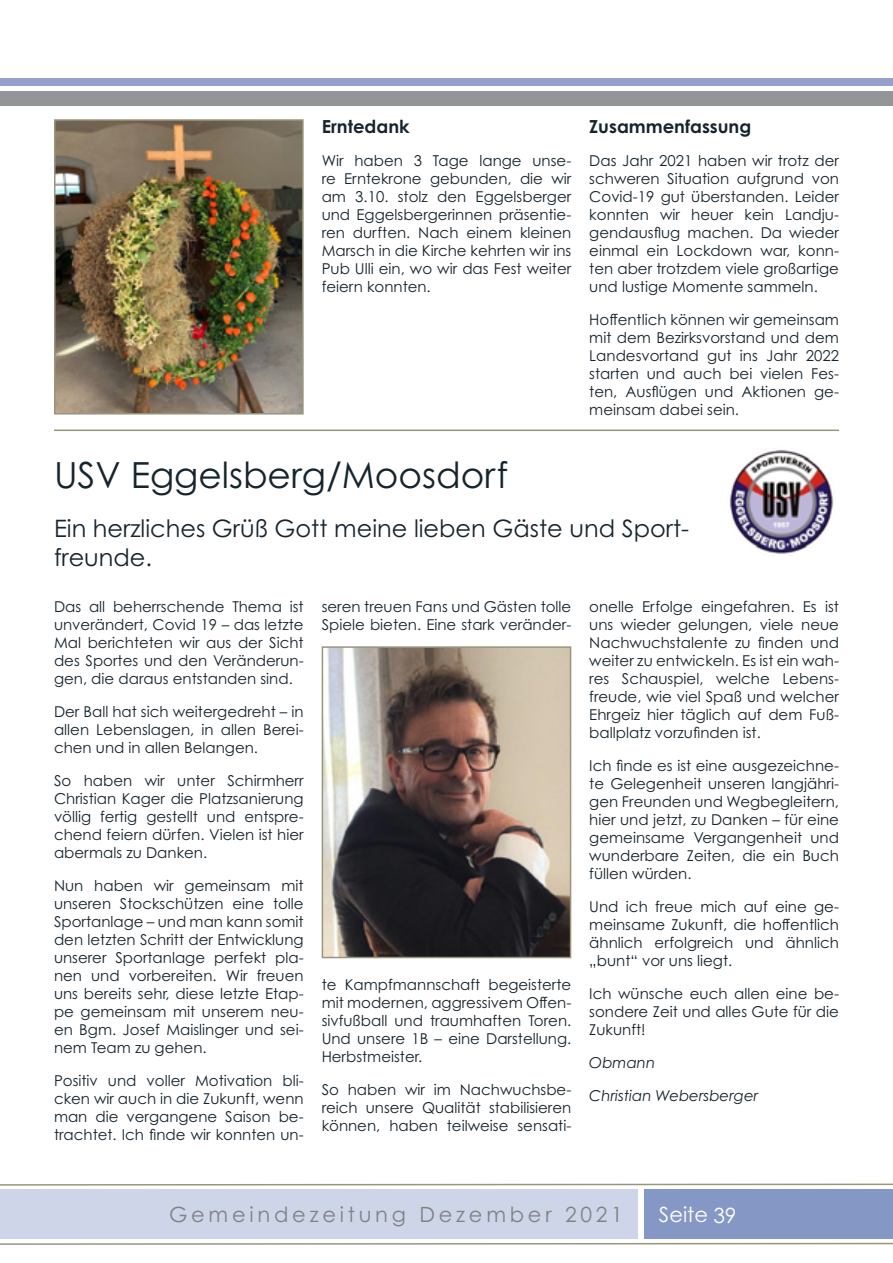
<style>
.page{position:relative;width:893px;height:1263px;background:#fff}
.page>*{position:absolute;margin:0;border:0;box-sizing:border-box;transform-origin:0 0}
.Überschrift_Groß{font:36px "Century Gothic Pro";color:#16242e}
.Überschrift_klein{font:24px/28.8px "Century Gothic Pro";color:#16242e}
.t1{font:21px "Century Gothic Pro";letter-spacing:.18em;color:#808285}
.t2{font:21px "Century Gothic Pro";color:#fff}
.Überschrift_im_Text{font:700 18px "Century Gothic Pro";color:#16242e}
.Normaler_Text{font:15px/18px "Century Gothic Pro";color:#16242e;text-align:justify}
.Normaler_Text-2{font:italic 15px "Century Gothic Pro";color:#16242e}
</style>
<div class="page">
<svg style="left:0;top:1183px;width:893px;height:3px"></svg>
<svg style="left:0;top:1242px;width:893px;height:3px"></svg>
<div style="left:0;top:79px;width:893px;height:7px;background:#95a0cd"></div>
<div style="left:0;top:91px;width:893px;height:15px;background:#939598"></div>
<div style="left:0;top:1190px;width:638px;height:49px;background:#ced5e8"></div>
<div style="left:644px;top:1190px;width:249px;height:49px;background:#8597c5"></div>
<hr style="left:54px;top:429px;width:785px;height:2px;background:#97967c">
<img style="left:57px;top:122px;width:244px;height:289px">
<div style="left:54px;top:119px;width:250px;height:295px;border:2px solid #97967c"></div>
<img style="left:729px;top:448px;width:105px;height:108px">
<img style="left:325px;top:649px;width:243px;height:306px">
<div style="left:322px;top:646px;width:249px;height:312px;border:2px solid #97967c"></div>
<p class="Überschrift_im_Text" style="left:322px;top:116px;width:89px">Erntedank</p>
<p class="Normaler_Text" style="left:322px;top:152px;width:251px">Wir haben 3 Tage lange unse&shy;re Erntekrone gebunden, die wir am 3.10. stolz den Eggelsberger und Eggelsbergerinnen präsentie&shy;ren durften. Nach einem kleinen Marsch in die Kirche kehrten wir ins Pub Ulli ein, wo wir das Fest weiter feiern konnten.</p>
<p class="Überschrift_Groß" style="left:54px;top:453px;width:456px">USV Eggelsberg/Moosdorf</p>
<p class="Überschrift_im_Text" style="left:589px;top:116px;width:164px">Zusammenfassung</p>
<p class="Normaler_Text" style="left:589px;top:152px;width:251px">Das Jahr 2021 haben wir trotz der schweren Situation aufgrund von Covid-19 gut überstanden. Leider konnten wir heuer kein Landju&shy;gendausflug machen. Da wieder einmal ein Lockdown war, konn&shy;ten aber trotzdem viele großartige und lustige Momente sammeln.</p>
<p class="Normaler_Text" style="left:589px;top:311px;width:251px">Hoffentlich können wir gemeinsam mit dem Bezirksvorstand und dem Landesvortand gut ins Jahr 2022 starten und auch bei vielen Fes&shy;ten, Ausflügen und Aktionen ge&shy;meinsam dabei sein.</p>
<p class="Überschrift_klein" style="left:54px;top:513px;width:637px">Ein herzliches Grüß Gott meine lieben Gäste und Sport&shy;freunde.</p>
<p class="Normaler_Text" style="left:54px;top:598px;width:251px">Das all beherrschende Thema ist unverändert, Covid 19 – das letzte Mal berichteten wir aus der Sicht des Sportes und den Veränderun&shy;gen, die daraus entstanden sind.</p>
<p class="Normaler_Text" style="left:54px;top:703px;width:251px">Der Ball hat sich weitergedreht – in allen Lebenslagen, in allen Berei&shy;chen und in allen Belangen.</p>
<p class="Normaler_Text" style="left:54px;top:772px;width:251px">So haben wir unter Schirmherr Christian Kager die Platzsanierung völlig fertig gestellt und entspre&shy;chend feiern dürfen. Vielen ist hier abermals zu Danken.</p>
<p class="Normaler_Text" style="left:54px;top:877px;width:251px">Nun haben wir gemeinsam mit unseren Stockschützen eine tolle Sportanlage – und man kann somit den letzten Schritt der Entwicklung unserer Sportanlage perfekt pla&shy;nen und vorbereiten. Wir freuen uns bereits sehr, diese letzte Etap&shy;pe gemeinsam mit unserem neu&shy;en Bgm. Josef Maislinger und sei&shy;nem Team zu gehen.</p>
<p class="Normaler_Text" style="left:54px;top:1072px;width:251px">Positiv und voller Motivation bli&shy;cken wir auch in die Zukunft, wenn man die vergangene Saison be&shy;trachtet. Ich finde wir konnten un-</p>
<p class="Normaler_Text" style="left:589px;top:598px;width:251px">onelle Erfolge eingefahren. Es ist uns wieder gelungen, viele neue Nachwuchstalente zu finden und weiter zu entwickeln. Es ist ein wah&shy;res Schauspiel, welche Lebens&shy;freude, wie viel Spaß und welcher Ehrgeiz hier täglich auf dem Fuß&shy;ballplatz vorzufinden ist.</p>
<p class="Normaler_Text" style="left:589px;top:757px;width:251px">Ich finde es ist eine ausgezeichne&shy;te Gelegenheit unseren langjähri&shy;gen Freunden und Wegbegleitern, hier und jetzt, zu Danken – für eine gemeinsame Vergangenheit und wunderbare Zeiten, die ein Buch füllen würden.</p>
<p class="Normaler_Text" style="left:589px;top:898px;width:251px">Und ich freue mich auf eine ge&shy;meinsame Zukunft, die hoffentlich ähnlich erfolgreich und ähnlich „bunt“ vor uns liegt.</p>
<p class="Normaler_Text" style="left:589px;top:985px;width:251px">Ich wünsche euch allen eine be&shy;sondere Zeit und alles Gute für die Zukunft!</p>
<p class="Normaler_Text-2" style="left:589px;top:1054px;width:67px">Obmann</p>
<p class="Normaler_Text-2" style="left:589px;top:1087px;width:170px">Christian Webersberger</p>
<p class="Normaler_Text" style="left:322px;top:598px;width:251px">seren treuen Fans und Gästen tolle<br>Spiele bieten. Eine stark veränder-</p>
<p class="Normaler_Text" style="left:322px;top:976px;width:251px">te Kampfmannschaft begeisterte mit modernen, aggressivem Offen&shy;sivfußball und traumhaften Toren.<br>Und unsere 1B – eine Darstellung.<br>Herbstmeister.</p>
<p class="Normaler_Text" style="left:322px;top:1081px;width:251px">So haben wir im Nachwuchsbe&shy;reich unsere Qualität stabilisieren können, haben teilweise sensati-</p>
<h3 class="t1" style="left:169px;top:1202px;width:455px">Gemeindezeitung Dezember 2021</h3>
<h3 class="t2" style="left:659px;top:1201px;width:79px">Seite 39</h3>
</div>
